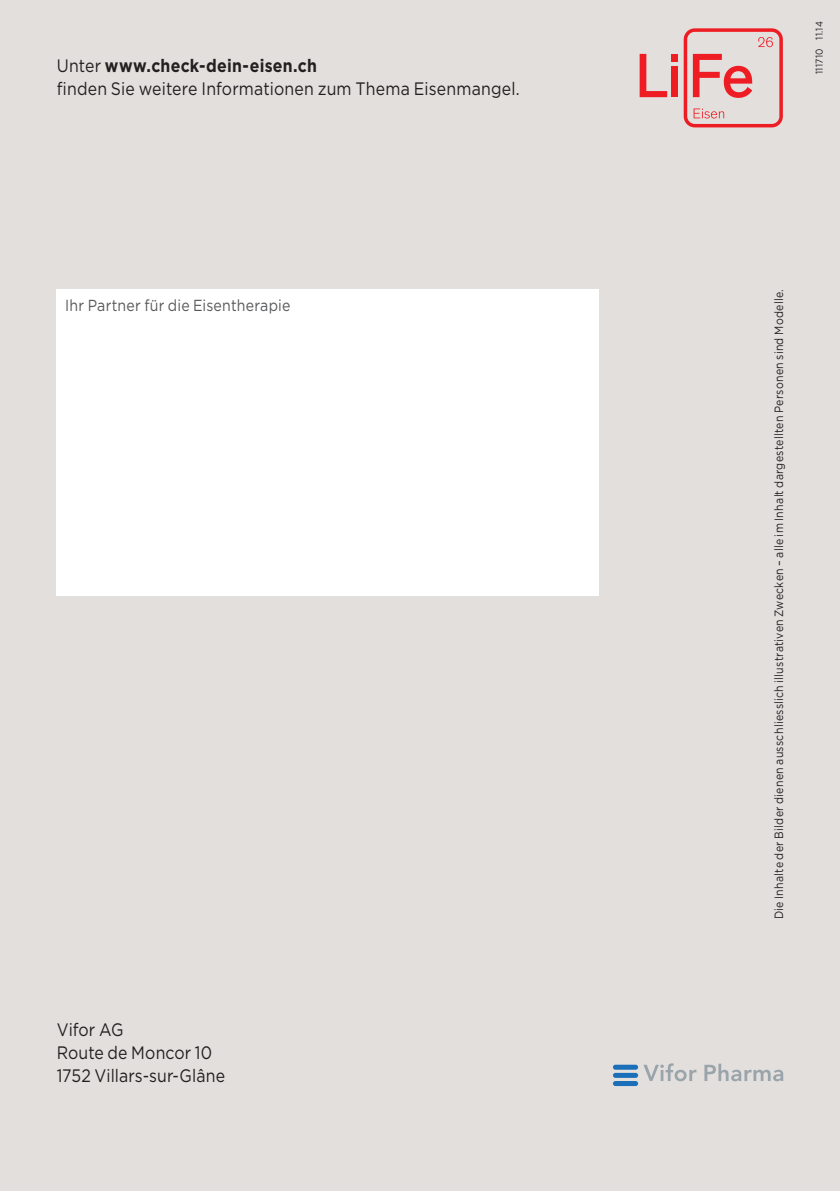
<style>
.page{position:relative;width:840px;height:1191px;background:#fff}
.page>*{position:absolute;margin:0;border:0;box-sizing:border-box;transform-origin:0 0}
.t1{font:18px/23px "Gotham";letter-spacing:.01em;color:#231f20;scale:.88 1}
.t2{font:16px "Gotham";letter-spacing:.015em;color:#57585a;scale:.88 1}
.t3{font:12px "Gotham";letter-spacing:.025em;color:#231f20;scale:.88 1}
.t4{font:10px "Gotham";letter-spacing:.03em;color:#231f20;scale:.88 1}
.s1{font-weight:700}
</style>
<div class="page">
<div style="left:0;top:0;width:839px;height:1191px;background:#e3dfdd"></div>
<div style="left:57px;top:289px;width:541px;height:306px;background:#fff"></div>
<div style="left:612px;top:1081px;width:25px;height:5px;background:#1a6fb8;border-radius:3px"></div>
<div style="left:612px;top:1072px;width:25px;height:5px;background:#1a6fb8;border-radius:3px"></div>
<div style="left:612px;top:1064px;width:25px;height:5px;background:#1a6fb8;border-radius:3px"></div>
<svg style="left:643px;top:1063px;width:53px;height:18px"></svg>
<svg style="left:704px;top:1063px;width:78px;height:18px"></svg>
<svg style="left:639px;top:54px;width:27px;height:43px"></svg>
<div style="left:671px;top:66px;width:6px;height:31px;background:#ee1d23"></div>
<div style="left:671px;top:54px;width:6px;height:8px;background:#ee1d23"></div>
<svg style="left:683px;top:28px;width:99px;height:99px"></svg>
<p class="t1" style="left:57px;top:54px;width:527px">Unter <span class="s1">www.check-dein-eisen.ch<br></span>finden Sie weitere Informationen zum Thema Eisenmangel.</p>
<p class="t4" style="left:813px;top:74px;width:62px;rotate:-90deg">111710 11.14</p>
<p class="t2" style="left:65px;top:297px;width:257px">Ihr Partner für die Eisentherapie</p>
<p class="t3" style="left:771px;top:919px;width:717px;rotate:-90deg">Die Inhalte der Bilder dienen ausschliesslich illustrativen Zwecken – alle im Inhalt dargestellten Personen sind Modelle.</p>
<p class="t1" style="left:57px;top:1017px;width:193px">Vifor AG<br>Route de Moncor 10<br>1752 Villars-sur-Glâne</p>
</div>
